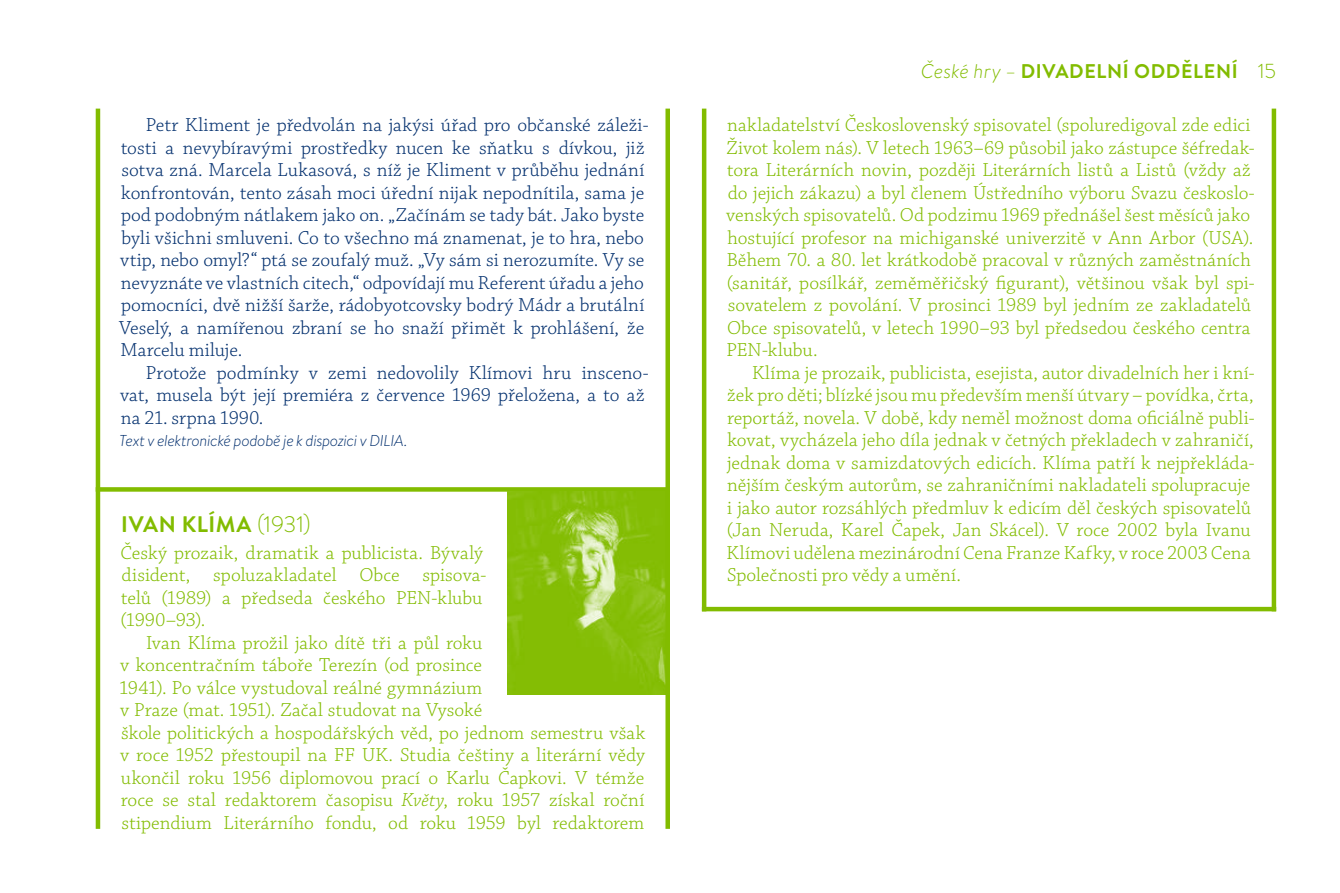
<style>
.page{position:relative;width:1340px;height:893px;background:#fff}
.page>*{position:absolute;margin:0;border:0;box-sizing:border-box;transform-origin:0 0}
.t1{font:700 22.5px "Brandon Text";letter-spacing:.025em;color:#82bc00}
.t2{font:300 19.8px/22.5px "Chaparral Pro";letter-spacing:.005em;color:#82bc00}
.t3{font:300 19.8px/22.5px "Chaparral Pro";letter-spacing:.005em;color:#002e6d}
.t4{font:700 19.8px "Brandon Text";letter-spacing:.035em;color:#82bc00}
.t5{font:italic 300 15.75px "Brandon Text";letter-spacing:-.02em;color:#002e6d}
.s1{font-weight:300}
.s2{font-style:italic}
.s3{font-weight:300;font-style:italic}
.s4{font-weight:300;font-size:20.25px}
</style>
<div class="page">
<hr style="left:702px;top:607px;width:574px;height:4px;background:#82bc00">
<div style="left:96px;top:487px;width:574px;height:5px;background:#82bc00"></div>
<img style="left:508px;top:492px;width:157px;height:202px">
<div style="left:665px;top:109px;width:5px;height:720px;background:#82bc00"></div>
<hr style="left:96px;top:109px;width:4px;height:720px;background:#82bc00">
<div style="left:1271px;top:109px;width:5px;height:502px;background:#82bc00"></div>
<hr style="left:702px;top:109px;width:4px;height:502px;background:#82bc00">
<p class="t3" style="left:119px;top:115px;width:531px;text-indent:27px">Petr Kliment je předvolán na jakýsi úřad pro občanské záleži&shy;tosti a nevybíravými prostředky nucen ke sňatku s dívkou, již sotva zná. Marcela Lukasová, s níž je Kliment v průběhu jednání konfrontován, tento zásah moci úřední nijak nepodnítila, sama je pod podobným nátlakem jako on. „Začínám se tady bát. Jako byste byli všichni smluveni. Co to všechno má znamenat, je to hra, nebo vtip, nebo omyl?“ ptá se zoufalý muž. „Vy sám si nerozumíte. Vy se nevyznáte ve vlastních citech,“ odpovídají mu Referent úřadu a jeho pomocníci, dvě nižší šarže, rádobyotcovsky bodrý Mádr a brutální Veselý, a namířenou zbraní se ho snaží přimět k prohlášení, že Marcelu miluje.</p>
<p class="t3" style="left:120px;top:362px;width:530px;text-indent:26px">Protože podmínky v zemi nedovolily Klímovi hru insceno&shy;vat, musela být její premiéra z července 1969 přeložena, a to až na 21. srpna 1990.</p>
<p class="t5" style="left:119px;top:430px;width:290px">Text v elektronické podobě je k dispozici v DILIA.</p>
<p class="t1" style="left:121px;top:508px;width:191px">IVAN KLÍMA <span class="s1">(1931)</span></p>
<p class="t2" style="left:120px;top:542px;width:367px">Český prozaik, dramatik a publicista. Bývalý disident, spoluzakladatel Obce spisova&shy;telů (1989) a předseda českého PEN-klubu (1990–93).</p>
<p class="t2" style="left:120px;top:632px;width:527px;text-indent:26px">Ivan Klíma prožil jako dítě tři a půl roku<br>v koncentračním táboře Terezín (od prosince<br>1941). Po válce vystudoval reálné gymnázium<br>v Praze (mat. 1951). Začal studovat na Vysoké<br>škole politických a hospodářských věd, po jednom semestru však v roce 1952 přestoupil na FF UK. Studia češtiny a literární vědy ukončil roku 1956 diplomovou prací o Karlu Čapkovi. V témže roce se stal redaktorem časopisu <span class="s2">Květy</span>, roku 1957 získal roční stipendium Literárního fondu, od roku 1959 byl redaktorem</p>
<p class="t4" style="left:920px;top:57px;width:357px"><span class="s3">České hry –</span> DIVADELNÍ ODDĚLENÍ <span class="s4">15</span></p>
<p class="t2" style="left:726px;top:115px;width:530px">nakladatelství Československý spisovatel (spoluredigoval zde edici Život kolem nás). V letech 1963–69 působil jako zástupce šéfredak&shy;tora Literárních novin, později Literárních listů a Listů (vždy až do jejich zákazu) a byl členem Ústředního výboru Svazu českoslo&shy;venských spisovatelů. Od podzimu 1969 přednášel šest měsíců jako hostující profesor na michiganské univerzitě v Ann Arbor (USA).<br>Během 70. a 80. let krátkodobě pracoval v různých zaměstnáních (sanitář, posílkář, zeměměřičský figurant), většinou však byl spi&shy;sovatelem z povolání. V prosinci 1989 byl jedním ze zakladatelů Obce spisovatelů, v letech 1990–93 byl předsedou českého centra PEN-klubu.</p>
<p class="t2" style="left:726px;top:362px;width:529px;text-indent:25px">Klíma je prozaik, publicista, esejista, autor divadelních her i kní&shy;žek pro děti; blízké jsou mu především menší útvary – povídka, črta, reportáž, novela. V době, kdy neměl možnost doma oficiálně publi&shy;kovat, vycházela jeho díla jednak v četných překladech v zahraničí, jednak doma v samizdatových edicích. Klíma patří k nejpřekláda&shy;nějším českým autorům, se zahraničními nakladateli spolupracuje i jako autor rozsáhlých předmluv k edicím děl českých spisovatelů (Jan Neruda, Karel Čapek, Jan Skácel). V roce 2002 byla Ivanu Klímovi udělena mezinárodní Cena Franze Kafky, v roce 2003 Cena Společnosti pro vědy a umění.</p>
</div>
